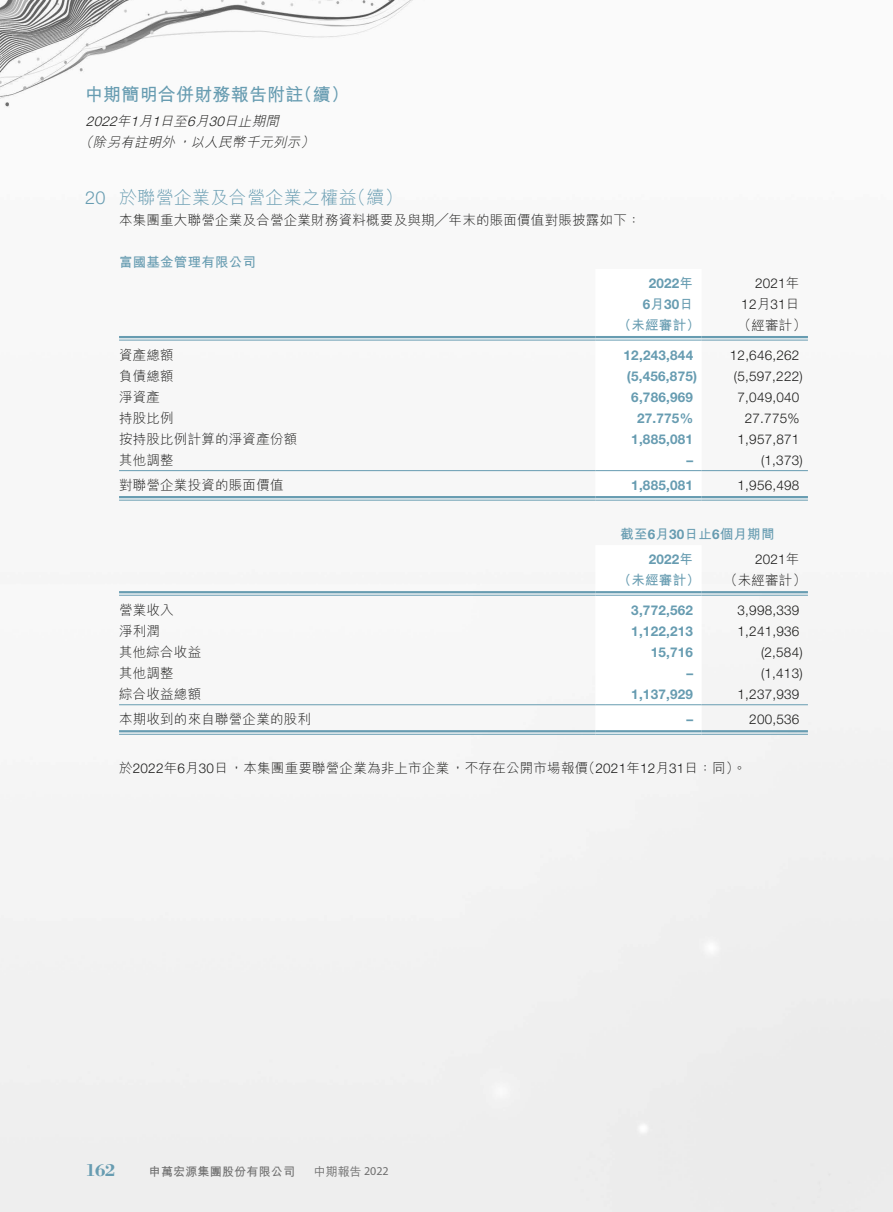
<style>
.page{position:relative;width:893px;height:1212px;background:#fff}
.page>*{position:absolute;margin:0;border:0;box-sizing:border-box;transform-origin:0 0}
.t1{font:300 18px "M Hei HK";letter-spacing:.015em;color:#679cb1}
.t2{font:700 18px "M Hei HK";letter-spacing:.01em;color:#679cb1}
.t3{font:700 18px "Bodoni Std";color:#679cb1}
.t4{font:300 13.5px "M Hei HK";letter-spacing:.015em;color:#1c1c1b}
.t5{font:300 13.5px/21px "Helvetica Neue LT Std";letter-spacing:.015em;color:#1c1c1b;text-align:right}
.t6{font:700 13.5px/21px "Helvetica Neue LT Std";letter-spacing:.015em;color:#679cb1;text-align:center}
.t7{font:700 13.5px "M Hei HK";letter-spacing:.015em;color:#679cb1}
.t8{font:italic 300 13.5px "Helvetica Neue LT Std";color:#1c1c1b}
.t9{font:italic 300 13.5px "M Hei HK";color:#1c1c1b}
.t10{font:700 12px "M Hei HK";letter-spacing:.015em;color:#6f6f6f}
.t11{font:500 12px "M Hei HK";color:#6f6f6f}
.s1{font-family:"M Hei HK"}
.s2{font-family:"Helvetica Neue LT Std"}
.s3{font-family:"Myriad Pro";font-weight:400}
</style>
<div class="page">
<img style="left:0;top:0;width:893px;height:1212px">
<svg style="left:595px;top:269px;width:107px;height:231px"></svg>
<hr style="left:119px;top:336px;width:476px;height:2px;background:#679cb1">
<hr style="left:119px;top:340px;width:476px;height:1px;background:#679cb1">
<hr style="left:595px;top:336px;width:107px;height:2px;background:#679cb1">
<hr style="left:595px;top:340px;width:107px;height:1px;background:#679cb1">
<hr style="left:702px;top:336px;width:106px;height:2px;background:#679cb1">
<hr style="left:702px;top:340px;width:106px;height:1px;background:#679cb1">
<hr style="left:119px;top:470px;width:476px;height:1px;background:#679cb1">
<hr style="left:595px;top:470px;width:107px;height:1px;background:#679cb1">
<hr style="left:702px;top:470px;width:106px;height:1px;background:#679cb1">
<hr style="left:119px;top:496px;width:476px;height:2px;background:#679cb1">
<hr style="left:119px;top:500px;width:476px;height:1px;background:#679cb1">
<hr style="left:595px;top:496px;width:107px;height:2px;background:#679cb1">
<hr style="left:595px;top:500px;width:107px;height:1px;background:#679cb1">
<hr style="left:702px;top:496px;width:106px;height:2px;background:#679cb1">
<hr style="left:702px;top:500px;width:106px;height:1px;background:#679cb1">
<svg style="left:595px;top:545px;width:107px;height:189px"></svg>
<hr style="left:119px;top:591px;width:476px;height:2px;background:#679cb1">
<hr style="left:119px;top:595px;width:476px;height:1px;background:#679cb1">
<hr style="left:595px;top:591px;width:107px;height:2px;background:#679cb1">
<hr style="left:595px;top:595px;width:107px;height:1px;background:#679cb1">
<hr style="left:702px;top:591px;width:106px;height:2px;background:#679cb1">
<hr style="left:702px;top:595px;width:106px;height:1px;background:#679cb1">
<hr style="left:119px;top:704px;width:476px;height:1px;background:#679cb1">
<hr style="left:595px;top:704px;width:107px;height:1px;background:#679cb1">
<hr style="left:702px;top:704px;width:106px;height:1px;background:#679cb1">
<hr style="left:119px;top:730px;width:476px;height:2px;background:#679cb1">
<hr style="left:119px;top:734px;width:476px;height:1px;background:#679cb1">
<hr style="left:595px;top:730px;width:107px;height:2px;background:#679cb1">
<hr style="left:595px;top:734px;width:107px;height:1px;background:#679cb1">
<hr style="left:702px;top:730px;width:106px;height:2px;background:#679cb1">
<hr style="left:702px;top:734px;width:106px;height:1px;background:#679cb1">
<h1 class="t2" style="left:85px;top:81px;width:266px">中期簡明合併財務報告附註（續）</h1>
<p class="t8" style="left:86px;top:113px;width:199px">2022<span class="s1">年</span>1<span class="s1">月</span>1<span class="s1">日至</span>6<span class="s1">月</span>30<span class="s1">日止期間</span></p>
<p class="t9" style="left:79px;top:132px;width:240px">（除另有註明外，以人民幣千元列示）</p>
<h1 class="t1" style="left:85px;top:185px;width:319px"><span class="s2">20</span> 於聯營企業及合營企業之權益（續）</h1>
<p class="t4" style="left:119px;top:211px;width:523px">本集團重大聯營企業及合營企業財務資料概要及與期╱年末的賬面價值對賬披露如下：</p>
<p class="t7" style="left:119px;top:252px;width:139px">富國基金管理有限公司</p>
<p class="t6" style="left:643px;top:273px;width:52px">2022<span class="s1">年<br></span>6<span class="s1">月</span>30<span class="s1">日</span></p>
<p class="t5" style="left:741px;top:273px;width:60px">2021<span class="s1">年<br></span>12<span class="s1">月</span>31<span class="s1">日</span></p>
<p class="t7" style="left:618px;top:315px;width:84px">（未經審計）</p>
<p class="t4" style="left:738px;top:316px;width:70px">（經審計）</p>
<p class="t4" style="left:119px;top:345px;width:56px">資產總額</p>
<p class="t6" style="left:623px;top:344px;width:71px">12,243,844</p>
<p class="t5" style="left:730px;top:344px;width:71px">12,646,262</p>
<p class="t4" style="left:119px;top:366px;width:56px">負債總額</p>
<p class="t6" style="left:627px;top:365px;width:72px">(5,456,875)</p>
<p class="t5" style="left:734px;top:365px;width:70px">(5,597,222)</p>
<p class="t4" style="left:119px;top:387px;width:42px">淨資產</p>
<p class="t6" style="left:631px;top:386px;width:63px">6,786,969</p>
<p class="t5" style="left:738px;top:386px;width:63px">7,049,040</p>
<p class="t4" style="left:119px;top:408px;width:56px">持股比例</p>
<p class="t6" style="left:637px;top:407px;width:58px">27.775%</p>
<p class="t5" style="left:745px;top:407px;width:56px">27.775%</p>
<p class="t4" style="left:119px;top:429px;width:180px">按持股比例計算的淨資產份額</p>
<p class="t6" style="left:631px;top:428px;width:63px">1,885,081</p>
<p class="t5" style="left:738px;top:428px;width:63px">1,957,871</p>
<p class="t4" style="left:119px;top:450px;width:56px">其他調整</p>
<p class="t6" style="left:686px;top:449px;width:8px">–</p>
<p class="t5" style="left:761px;top:449px;width:43px">(1,373)</p>
<p class="t4" style="left:119px;top:476px;width:166px">對聯營企業投資的賬面價值</p>
<p class="t6" style="left:631px;top:475px;width:63px">1,885,081</p>
<p class="t5" style="left:738px;top:475px;width:63px">1,956,498</p>
<p class="t7" style="left:620px;top:524px;width:156px">截至<span class="s2">6</span>月<span class="s2">30</span>日止<span class="s2">6</span>個月期間</p>
<p class="t6" style="left:649px;top:549px;width:46px">2022<span class="s1">年</span></p>
<p class="t5" style="left:755px;top:549px;width:46px">2021<span class="s1">年</span></p>
<p class="t7" style="left:618px;top:571px;width:84px">（未經審計）</p>
<p class="t4" style="left:724px;top:571px;width:84px">（未經審計）</p>
<p class="t4" style="left:119px;top:600px;width:56px">營業收入</p>
<p class="t6" style="left:631px;top:599px;width:63px">3,772,562</p>
<p class="t5" style="left:738px;top:599px;width:63px">3,998,339</p>
<p class="t4" style="left:119px;top:621px;width:42px">淨利潤</p>
<p class="t6" style="left:631px;top:620px;width:63px">1,122,213</p>
<p class="t5" style="left:738px;top:620px;width:63px">1,241,936</p>
<p class="t4" style="left:119px;top:642px;width:84px">其他綜合收益</p>
<p class="t6" style="left:651px;top:641px;width:44px">15,716</p>
<p class="t5" style="left:761px;top:641px;width:43px">(2,584)</p>
<p class="t4" style="left:119px;top:663px;width:56px">其他調整</p>
<p class="t6" style="left:686px;top:662px;width:8px">–</p>
<p class="t5" style="left:761px;top:662px;width:43px">(1,413)</p>
<p class="t4" style="left:119px;top:684px;width:84px">綜合收益總額</p>
<p class="t6" style="left:631px;top:683px;width:63px">1,137,929</p>
<p class="t5" style="left:738px;top:683px;width:63px">1,237,939</p>
<p class="t4" style="left:119px;top:710px;width:193px">本期收到的來自聯營企業的股利</p>
<p class="t6" style="left:686px;top:709px;width:8px">–</p>
<p class="t5" style="left:749px;top:709px;width:52px">200,536</p>
<p class="t4" style="left:119px;top:759px;width:629px">於<span class="s2">2022</span>年<span class="s2">6</span>月<span class="s2">30</span>日，本集團重要聯營企業為非上市企業，不存在公開市場報價（<span class="s2">2021</span>年<span class="s2">12</span>月<span class="s2">31</span>日：同）。</p>
<h1 class="t3" style="left:85px;top:1159px;width:32px">162</h1>
<p class="t10" style="left:149px;top:1162px;width:148px">申萬宏源集團股份有限公司</p>
<p class="t11" style="left:314px;top:1162px;width:76px">中期報告 <span class="s3">2022</span></p>
</div>
